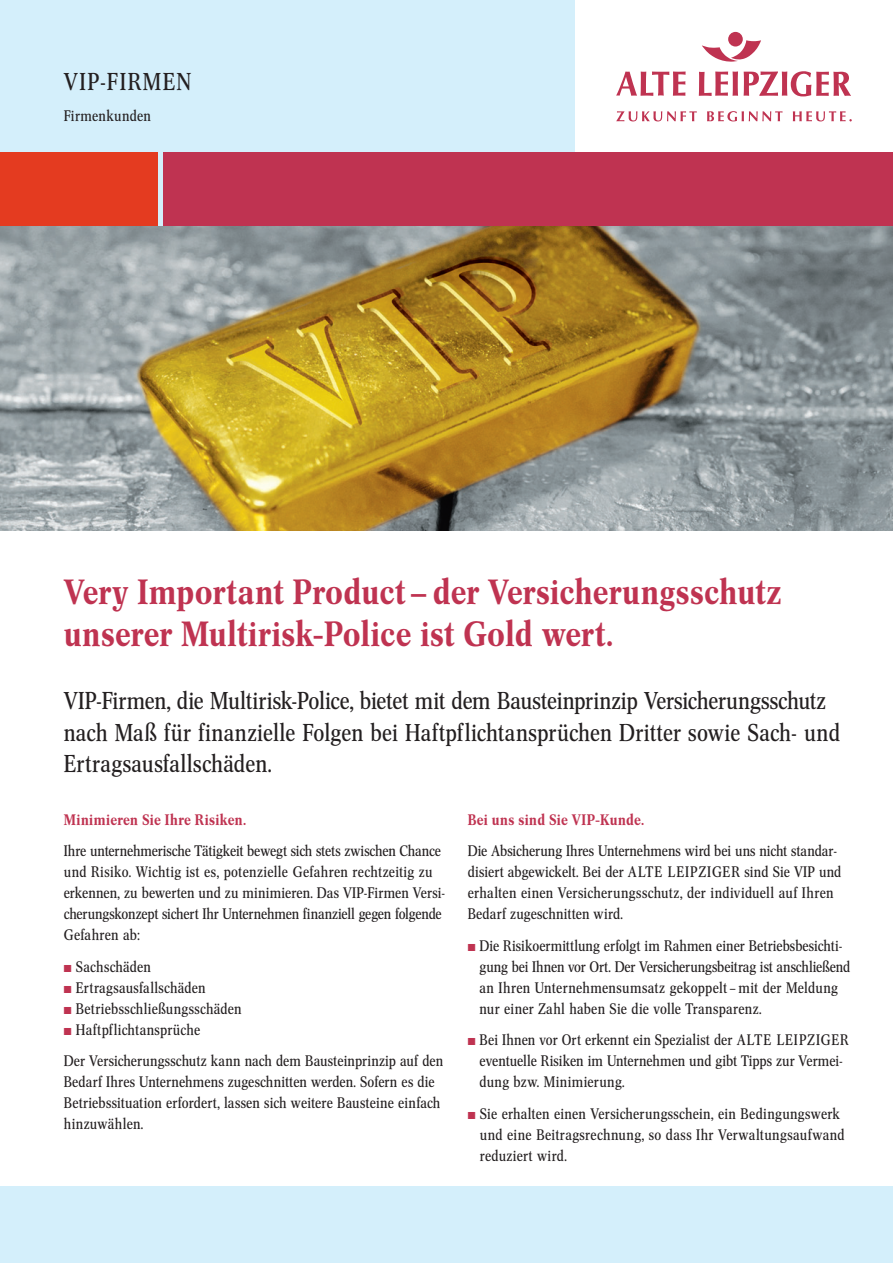
<style>
.page{position:relative;width:893px;height:1263px;background:#fff}
.page>*{position:absolute;margin:0;border:0;box-sizing:border-box;transform-origin:0 0}
.t1{font:500 34.5px/42px "Concorde Nova BQ";letter-spacing:.015em;color:#bf3351}
.t2{font:24px/31.5px "Concorde Nova BQ";color:#231f20}
.t3{font:24px "Concorde Nova BQ";letter-spacing:.06em;color:#231f20}
.t4{font:15px/21px "Concorde Nova BQ";letter-spacing:.01em;color:#231f20}
.t5{font:500 15px "Concorde Nova BQ";letter-spacing:.03em;color:#bf3351}
.s1{color:#bf3351}
</style>
<div class="page">
<div style="left:0;top:0;width:574px;height:226px;background:#d4effb"></div>
<div style="left:0;top:153px;width:157px;height:73px;background:#e43b20"></div>
<div style="left:164px;top:153px;width:729px;height:73px;background:#bf3351"></div>
<div style="left:0;top:1186px;width:893px;height:77px;background:#d4effb"></div>
<div style="left:728px;top:32px;width:15px;height:15px;background:#bf3351;border-radius:50%"></div>
<svg style="left:702px;top:40px;width:59px;height:22px"></svg>
<svg style="left:616px;top:72px;width:70px;height:24px"></svg>
<svg style="left:699px;top:71px;width:39px;height:25px"></svg>
<svg style="left:744px;top:71px;width:107px;height:25px"></svg>
<svg style="left:616px;top:111px;width:81px;height:10px"></svg>
<svg style="left:707px;top:111px;width:75px;height:10px"></svg>
<svg style="left:793px;top:111px;width:59px;height:10px"></svg>
<img style="left:0;top:226px;width:893px;height:305px">
<h2 class="t3" style="left:64px;top:67px;width:129px">VIP-Firmen</h2>
<p class="t4" style="left:64px;top:106px;width:89px">Firmenkunden</p>
<h1 class="t1" style="left:64px;top:572px;width:719px">Very Important Product – der Versicherungsschutz unserer Multirisk-Police ist Gold wert.</h1>
<h2 class="t2" style="left:64px;top:685px;width:778px">VIP-Firmen, die Multirisk-Police, bietet mit dem Bausteinprinzip Versicherungsschutz nach Maß für finanzielle Folgen bei Haftpflichtansprüchen Dritter sowie Sach- und<br>Ertragsausfallschäden.</h2>
<p class="t5" style="left:64px;top:811px;width:184px">Minimieren Sie Ihre Risiken.</p>
<p class="t4" style="left:64px;top:841px;width:383px">Ihre unternehmerische Tätigkeit bewegt sich stets zwischen Chance und Risiko. Wichtig ist es, potenzielle Gefahren rechtzeitig zu erkennen, zu bewerten und zu minimieren. Das VIP-Firmen Versi&shy;cherungskonzept sichert Ihr Unternehmen finanziell gegen folgende Gefahren ab:</p>
<p class="t4" style="left:64px;top:956px;width:89px"><span class="s1">■</span> Sachschäden</p>
<p class="t4" style="left:64px;top:977px;width:143px"><span class="s1">■</span> Ertragsausfallschäden</p>
<p class="t4" style="left:64px;top:998px;width:179px"><span class="s1">■</span> Betriebsschließungsschäden</p>
<p class="t4" style="left:64px;top:1014px;width:381px;line-height:31.5px"><span class="s1">■</span> Haftpflichtansprüche<br>Der Versicherungsschutz kann nach dem Bausteinprinzip auf den</p>
<p class="t4" style="left:64px;top:1072px;width:378px">Bedarf Ihres Unternehmens zugeschnitten werden. Sofern es die<br>Betriebssituation erfordert, lassen sich weitere Bausteine einfach hinzuwählen.</p>
<p class="t5" style="left:468px;top:811px;width:178px">Bei uns sind Sie VIP-Kunde.</p>
<p class="t4" style="left:468px;top:841px;width:375px">Die Absicherung Ihres Unternehmens wird bei uns nicht standar&shy;disiert abgewickelt. Bei der ALTE LEIPZIGER sind Sie VIP und erhalten einen Versicherungsschutz, der individuell auf Ihren Bedarf zugeschnitten wird.</p>
<p class="t4" style="left:479px;top:935px;width:372px;text-indent:-12px"><span class="s1">■</span> Die Risikoermittlung erfolgt im Rahmen einer Betriebsbesichti&shy;gung bei Ihnen vor Ort. Der Versicherungsbeitrag ist anschließend an Ihren Unternehmensumsatz gekoppelt – mit der Meldung nur einer Zahl haben Sie die volle Transparenz.</p>
<p class="t4" style="left:480px;top:1030px;width:364px;text-indent:-12px"><span class="s1">■</span> Bei Ihnen vor Ort erkennt ein Spezialist der ALTE LEIPZIGER eventuelle Risiken im Unternehmen und gibt Tipps zur Vermei&shy;dung bzw. Minimierung.</p>
<p class="t4" style="left:480px;top:1103px;width:366px;text-indent:-12px"><span class="s1">■</span> Sie erhalten einen Versicherungsschein, ein Bedingungswerk und eine Beitragsrechnung, so dass Ihr Verwaltungsaufwand reduziert wird.</p>
</div>
